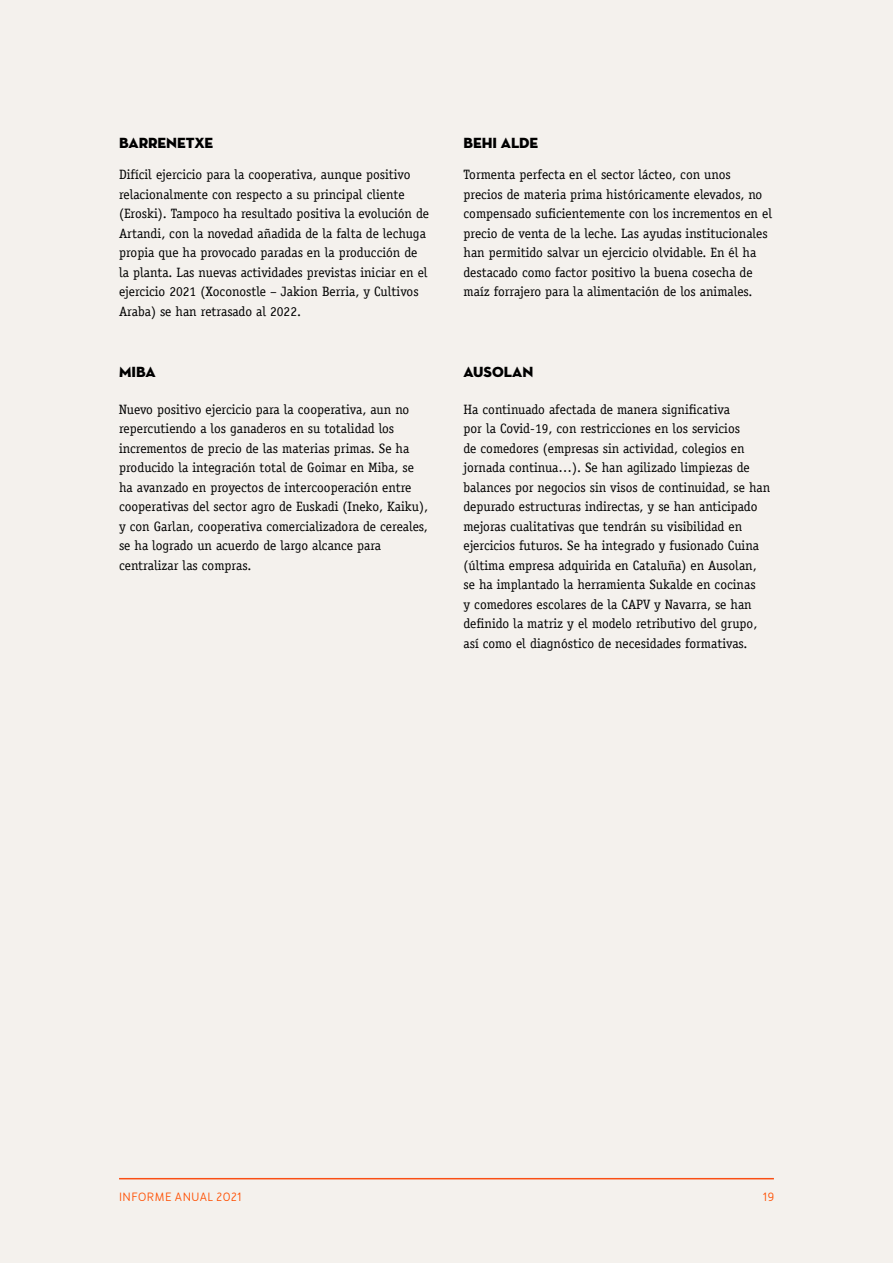
<style>
.page{position:relative;width:893px;height:1263px;background:#f4f1ed}
.page>*{position:absolute;margin:0;border:0;box-sizing:border-box;transform-origin:0 0}
.t1{font:15px "Neutra Disp Titling";color:#000}
.t2{font:13.5px/19.5px "Officina Serif LT";color:#000}
.t3{font:500 12px "Merlo";letter-spacing:.04em;color:#ff4e00}
</style>
<div class="page">
<hr style="left:119px;top:1178px;width:655px;height:1px;background:#fa4f14">
<p class="t1" style="left:119px;top:133px;width:96px">BARRENETXE</p>
<p class="t1" style="left:463px;top:133px;width:76px">BEHI ALDE</p>
<p class="t2" style="left:119px;top:165px;width:312px">Difícil ejercicio para la cooperativa, aunque positivo relacionalmente con respecto a su principal cliente (Eroski). Tampoco ha resultado positiva la evolución de Artandi, con la novedad añadida de la falta de lechuga propia que ha provocado paradas en la producción de la planta. Las nuevas actividades previstas iniciar en el ejercicio 2021 (Xoconostle – Jakion Berria, y Cultivos Araba) se han retrasado al 2022.</p>
<p class="t2" style="left:463px;top:165px;width:310px">Tormenta perfecta en el sector lácteo, con unos precios de materia prima históricamente elevados, no compensado suficientemente con los incrementos en el precio de venta de la leche. Las ayudas institucionales han permitido salvar un ejercicio olvidable. En él ha destacado como factor positivo la buena cosecha de maíz forrajero para la alimentación de los animales.</p>
<p class="t1" style="left:119px;top:363px;width:38px">MIBA</p>
<p class="t2" style="left:119px;top:399px;width:311px">Nuevo positivo ejercicio para la cooperativa, aun no repercutiendo a los ganaderos en su totalidad los incrementos de precio de las materias primas. Se ha producido la integración total de Goimar en Miba, se ha avanzado en proyectos de intercooperación entre cooperativas del sector agro de Euskadi (Ineko, Kaiku), y con Garlan, cooperativa comercializadora de cereales, se ha logrado un acuerdo de largo alcance para centralizar las compras.</p>
<p class="t1" style="left:463px;top:363px;width:71px">AUSOLAN</p>
<p class="t2" style="left:463px;top:399px;width:308px">Ha continuado afectada de manera significativa<br>por la Covid-19, con restricciones en los servicios<br>de comedores (empresas sin actividad, colegios en jornada continua…). Se han agilizado limpiezas de balances por negocios sin visos de continuidad, se han depurado estructuras indirectas, y se han anticipado mejoras cualitativas que tendrán su visibilidad en ejercicios futuros. Se ha integrado y fusionado Cuina (última empresa adquirida en Cataluña) en Ausolan, se ha implantado la herramienta Sukalde en cocinas<br>y comedores escolares de la CAPV y Navarra, se han definido la matriz y el modelo retributivo del grupo, así como el diagnóstico de necesidades formativas.</p>
<p class="t3" style="left:119px;top:1189px;width:124px">INFORME ANUAL 2021</p>
<p class="t3" style="left:763px;top:1189px;width:12px">19</p>
</div>
